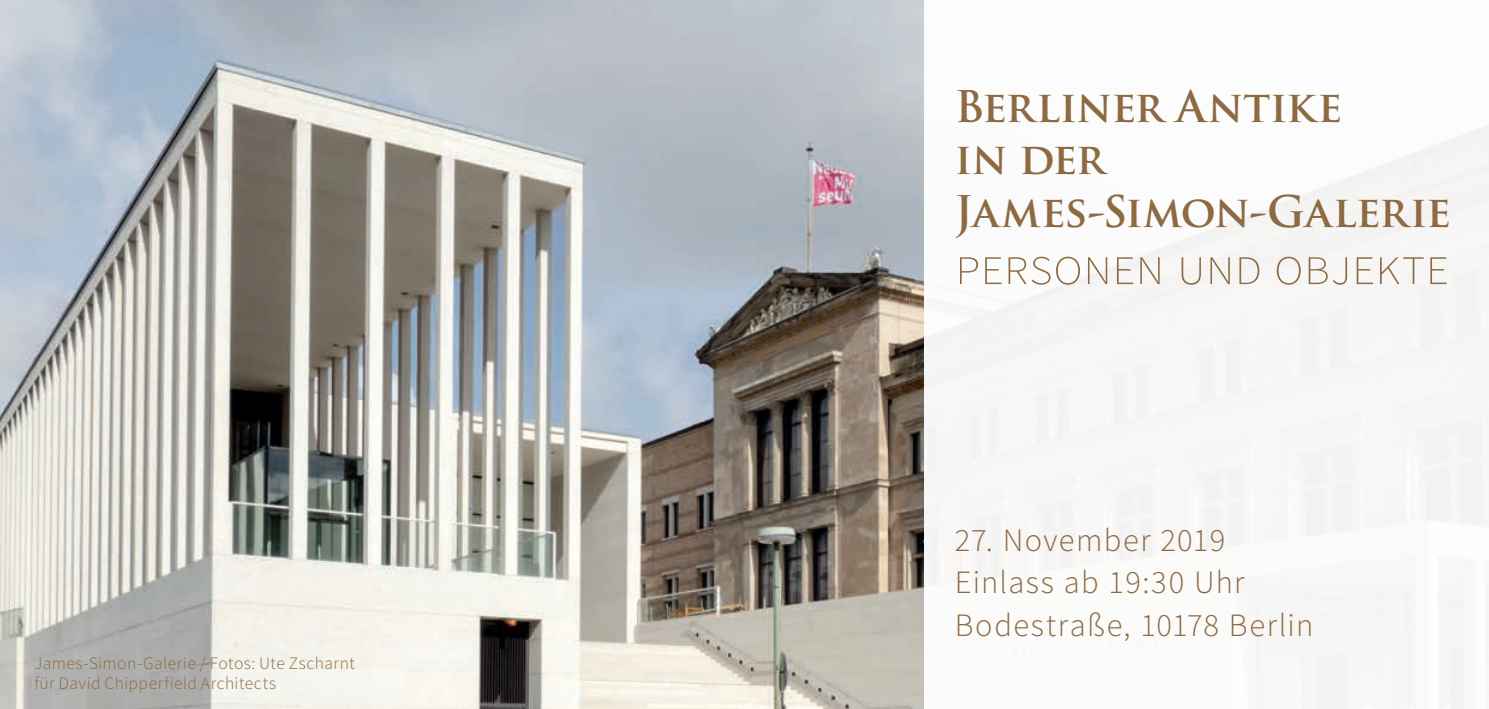
<style>
.page{position:relative;width:1489px;height:709px;background:#fff}
.page>*{position:absolute;margin:0;border:0;box-sizing:border-box;transform-origin:0 0}
.t1{font:200 52.5px "Source Sans Pro";letter-spacing:-.01em;color:#8d6a41}
.t2{font:700 42.5px/52.5px "Trajan Pro";letter-spacing:-.01em;color:#8d6a41}
.t3{font:300 32.5px/42.5px "Source Sans Pro";letter-spacing:.04em;color:#8d6a41}
.t4{font:300 17.5px/20px "Source Sans Pro";letter-spacing:.025em;color:#8d6a41}
</style>
<div class="page">
<img style="left:0;top:0;width:924px;height:709px">
<div style="left:924px;top:0;width:564px;height:709px;background:#f9f8f7"></div>
<p class="t4" style="left:34px;top:653px;width:322px">James-Simon-Galerie / Fotos: Ute Zscharnt für David Chipperfield Architects</p>
<h2 class="t2" style="left:954px;top:81px;width:498px">Berliner Antike<br>in der<br>James-Simon-Galerie</h2>
<h1 class="t1" style="left:954px;top:235px;width:496px">personen und objekte</h1>
<h3 class="t3" style="left:954px;top:519px;width:360px">27. November 2019<br>Einlass ab 19:30 Uhr<br>Bodestraße, 10178 Berlin</h3>
</div>
